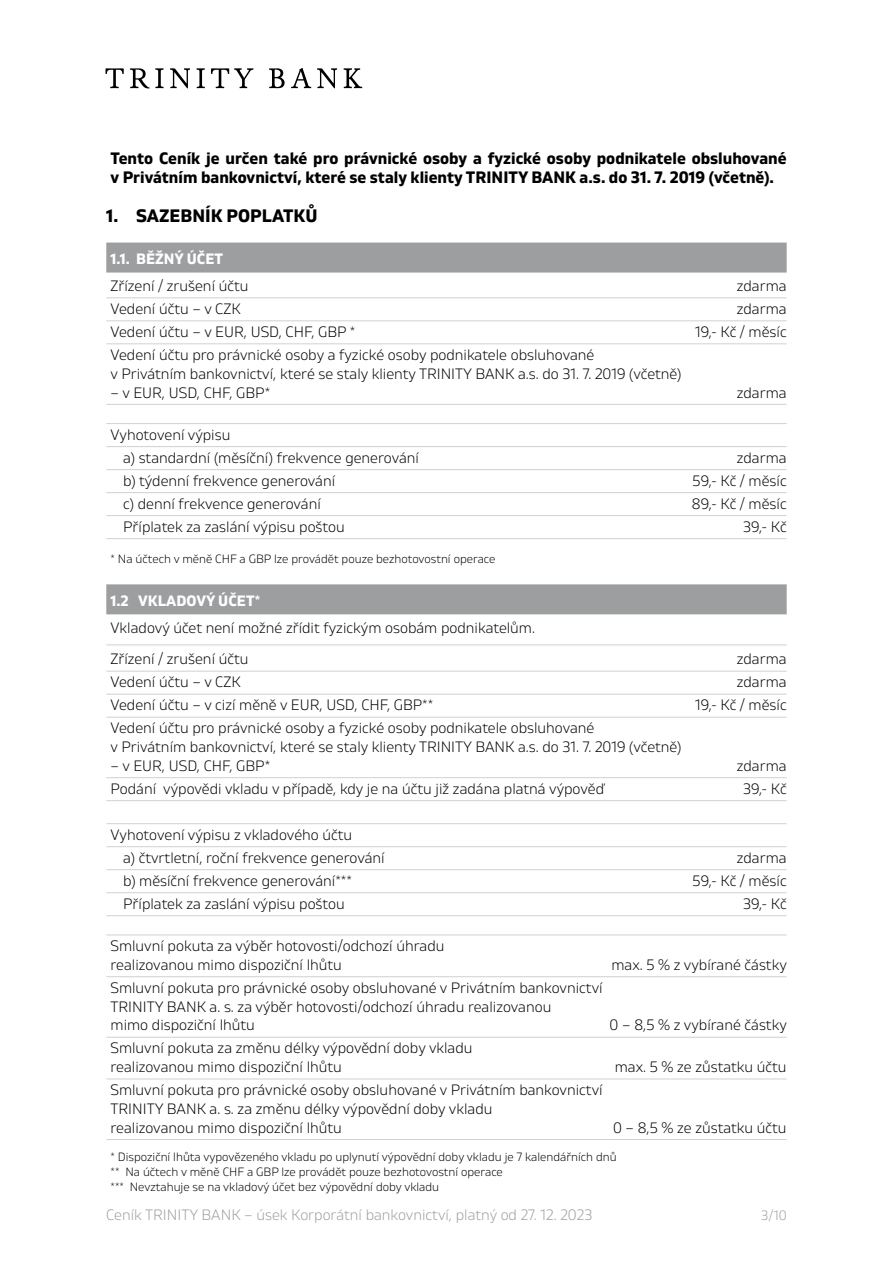
<style>
.page{position:relative;width:893px;height:1263px;background:#fff}
.page>*{position:absolute;margin:0;border:0;box-sizing:border-box;transform-origin:0 0}
.t1{font:700 18px "Gilam";color:#000}
.t2{font:700 16.5px/18.8px "Gilam";color:#000}
.t3{font:300 15px/18.8px "Gilam";color:#000}
.t4{font:300 15px "Gilam";color:#9c9e9f}
.t5{font:700 15px "Gilam";color:#fff}
.t6{font:300 13.5px "Gilam";color:#9c9e9f}
.t7{font:300 12px/15px "Gilam";color:#000}
</style>
<div class="page">
<svg style="left:269px;top:68px;width:93px;height:20px"></svg>
<svg style="left:106px;top:68px;width:147px;height:20px"></svg>
<div style="left:106px;top:243px;width:681px;height:30px;background:#9c9e9f"></div>
<hr style="left:106px;top:297px;width:681px;height:1px;background:#d0d1d2">
<hr style="left:106px;top:320px;width:681px;height:1px;background:#d0d1d2">
<hr style="left:106px;top:343px;width:681px;height:1px;background:#d0d1d2">
<hr style="left:106px;top:404px;width:681px;height:1px;background:#d0d1d2">
<hr style="left:106px;top:423px;width:681px;height:1px;background:#d0d1d2">
<hr style="left:106px;top:446px;width:681px;height:1px;background:#d0d1d2">
<hr style="left:106px;top:469px;width:681px;height:1px;background:#d0d1d2">
<hr style="left:106px;top:492px;width:681px;height:1px;background:#d0d1d2">
<hr style="left:106px;top:515px;width:681px;height:1px;background:#d0d1d2">
<hr style="left:106px;top:538px;width:681px;height:1px;background:#d0d1d2">
<div style="left:106px;top:584px;width:681px;height:30px;background:#9c9e9f"></div>
<hr style="left:106px;top:644px;width:681px;height:1px;background:#d0d1d2">
<hr style="left:106px;top:671px;width:681px;height:1px;background:#d0d1d2">
<hr style="left:106px;top:694px;width:681px;height:1px;background:#d0d1d2">
<hr style="left:106px;top:717px;width:681px;height:1px;background:#d0d1d2">
<hr style="left:106px;top:777px;width:681px;height:1px;background:#d0d1d2">
<hr style="left:106px;top:800px;width:681px;height:1px;background:#d0d1d2">
<hr style="left:106px;top:823px;width:681px;height:1px;background:#d0d1d2">
<hr style="left:106px;top:846px;width:681px;height:1px;background:#d0d1d2">
<hr style="left:106px;top:869px;width:681px;height:1px;background:#d0d1d2">
<hr style="left:106px;top:892px;width:681px;height:1px;background:#d0d1d2">
<hr style="left:106px;top:915px;width:681px;height:1px;background:#d0d1d2">
<hr style="left:106px;top:934px;width:681px;height:1px;background:#d0d1d2">
<hr style="left:106px;top:976px;width:681px;height:1px;background:#d0d1d2">
<hr style="left:106px;top:1037px;width:681px;height:1px;background:#d0d1d2">
<hr style="left:106px;top:1078px;width:681px;height:1px;background:#d0d1d2">
<hr style="left:106px;top:1139px;width:681px;height:1px;background:#d0d1d2">
<p class="t2" style="left:111px;top:148px;width:678px">Tento Ceník je určen také pro právnické osoby a fyzické osoby podnikatele obsluhované v Privátním bankovnictví, které se staly klienty TRINITY BANK a.s. do 31. 7. 2019 (včetně).</p>
<p class="t1" style="left:106px;top:202px;width:213px">1. SAZEBNÍK POPLATKŮ</p>
<p class="t5" style="left:111px;top:247px;width:114px">1.1. BĚŽNÝ ÚČET</p>
<p class="t3" style="left:111px;top:276px;width:140px">Zřízení / zrušení účtu</p>
<p class="t3" style="left:737px;top:276px;width:51px">zdarma</p>
<p class="t3" style="left:111px;top:299px;width:132px">Vedení účtu – v CZK</p>
<p class="t3" style="left:737px;top:299px;width:51px">zdarma</p>
<p class="t3" style="left:111px;top:322px;width:246px">Vedení účtu – v EUR, USD, CHF, GBP *</p>
<p class="t3" style="left:695px;top:322px;width:93px">19,- Kč / měsíc</p>
<p class="t3" style="left:111px;top:345px;width:572px">Vedení účtu pro právnické osoby a fyzické osoby podnikatele obsluhované<br>v Privátním bankovnictví, které se staly klienty TRINITY BANK a.s. do 31. 7. 2019 (včetně)</p>
<p class="t3" style="left:111px;top:382px;width:161px">– v EUR, USD, CHF, GBP*</p>
<p class="t3" style="left:737px;top:382px;width:51px">zdarma</p>
<p class="t3" style="left:123px;top:422px;width:297px;line-height:23px;text-indent:-13px">Vyhotovení výpisu<br>a) standardní (měsíční) frekvence generování</p>
<p class="t3" style="left:737px;top:447px;width:51px">zdarma</p>
<p class="t3" style="left:123px;top:470px;width:213px">b) týdenní frekvence generování</p>
<p class="t3" style="left:693px;top:470px;width:96px">59,- Kč / měsíc</p>
<p class="t3" style="left:123px;top:493px;width:199px">c) denní frekvence generování</p>
<p class="t3" style="left:692px;top:493px;width:96px">89,- Kč / měsíc</p>
<p class="t3" style="left:123px;top:516px;width:223px">Příplatek za zaslání výpisu poštou</p>
<p class="t3" style="left:743px;top:516px;width:45px">39,- Kč</p>
<p class="t7" style="left:111px;top:551px;width:386px">* Na účtech v měně CHF a GBP lze provádět pouze bezhotovostní operace</p>
<p class="t5" style="left:111px;top:589px;width:151px">1.2 VKLADOVÝ ÚČET*</p>
<p class="t3" style="left:111px;top:611px;width:426px;line-height:31.5px">Vkladový účet není možné zřídit fyzickým osobám podnikatelům.<br>Zřízení / zrušení účtu</p>
<p class="t3" style="left:737px;top:649px;width:51px">zdarma</p>
<p class="t3" style="left:111px;top:672px;width:132px">Vedení účtu – v CZK</p>
<p class="t3" style="left:737px;top:672px;width:51px">zdarma</p>
<p class="t3" style="left:111px;top:695px;width:324px">Vedení účtu – v cizí měně v EUR, USD, CHF, GBP**</p>
<p class="t3" style="left:695px;top:695px;width:93px">19,- Kč / měsíc</p>
<p class="t3" style="left:111px;top:718px;width:572px">Vedení účtu pro právnické osoby a fyzické osoby podnikatele obsluhované<br>v Privátním bankovnictví, které se staly klienty TRINITY BANK a.s. do 31. 7. 2019 (včetně)</p>
<p class="t3" style="left:111px;top:755px;width:161px">– v EUR, USD, CHF, GBP*</p>
<p class="t3" style="left:737px;top:755px;width:51px">zdarma</p>
<p class="t3" style="left:111px;top:778px;width:495px">Podání výpovědi vkladu v případě, kdy je na účtu již zadána platná výpověď</p>
<p class="t3" style="left:743px;top:778px;width:45px">39,- Kč</p>
<p class="t3" style="left:123px;top:822px;width:263px;line-height:23px;text-indent:-13px">Vyhotovení výpisu z vkladového účtu<br>a) čtvrtletní, roční frekvence generování</p>
<p class="t3" style="left:737px;top:847px;width:51px">zdarma</p>
<p class="t3" style="left:123px;top:870px;width:230px">b) měsíční frekvence generování***</p>
<p class="t3" style="left:693px;top:870px;width:96px">59,- Kč / měsíc</p>
<p class="t3" style="left:123px;top:893px;width:223px">Příplatek za zaslání výpisu poštou</p>
<p class="t3" style="left:743px;top:893px;width:45px">39,- Kč</p>
<p class="t3" style="left:111px;top:936px;width:335px">Smluvní pokuta za výběr hotovosti/odchozí úhradu realizovanou mimo dispoziční lhůtu</p>
<p class="t3" style="left:611px;top:954px;width:177px">max. 5 % z vybírané částky</p>
<p class="t3" style="left:111px;top:977px;width:494px">Smluvní pokuta pro právnické osoby obsluhované v Privátním bankovnictví<br>TRINITY BANK a. s. za výběr hotovosti/odchozí úhradu realizovanou<br>mimo dispoziční lhůtu</p>
<p class="t3" style="left:610px;top:1015px;width:179px">0 – 8,5 % z vybírané částky</p>
<p class="t3" style="left:111px;top:1038px;width:364px">Smluvní pokuta za změnu délky výpovědní doby vkladu realizovanou mimo dispoziční lhůtu</p>
<p class="t3" style="left:615px;top:1057px;width:173px">max. 5 % ze zůstatku účtu</p>
<p class="t3" style="left:111px;top:1080px;width:494px">Smluvní pokuta pro právnické osoby obsluhované v Privátním bankovnictví<br>TRINITY BANK a. s. za změnu délky výpovědní doby vkladu<br>realizovanou mimo dispoziční lhůtu</p>
<p class="t3" style="left:613px;top:1117px;width:175px">0 – 8,5 % ze zůstatku účtu</p>
<p class="t7" style="left:111px;top:1148px;width:508px">* Dispoziční lhůta vypovězeného vkladu po uplynutí výpovědní doby vkladu je 7 kalendářních dnů ** Na účtech v měně CHF a GBP lze provádět pouze bezhotovostní operace<br>*** Nevztahuje se na vkladový účet bez výpovědní doby vkladu</p>
<p class="t4" style="left:106px;top:1204px;width:487px">Ceník TRINITY BANK – úsek Korporátní bankovnictví, platný od 27. 12. 2023</p>
<p class="t6" style="left:761px;top:1206px;width:27px">3/10</p>
</div>
